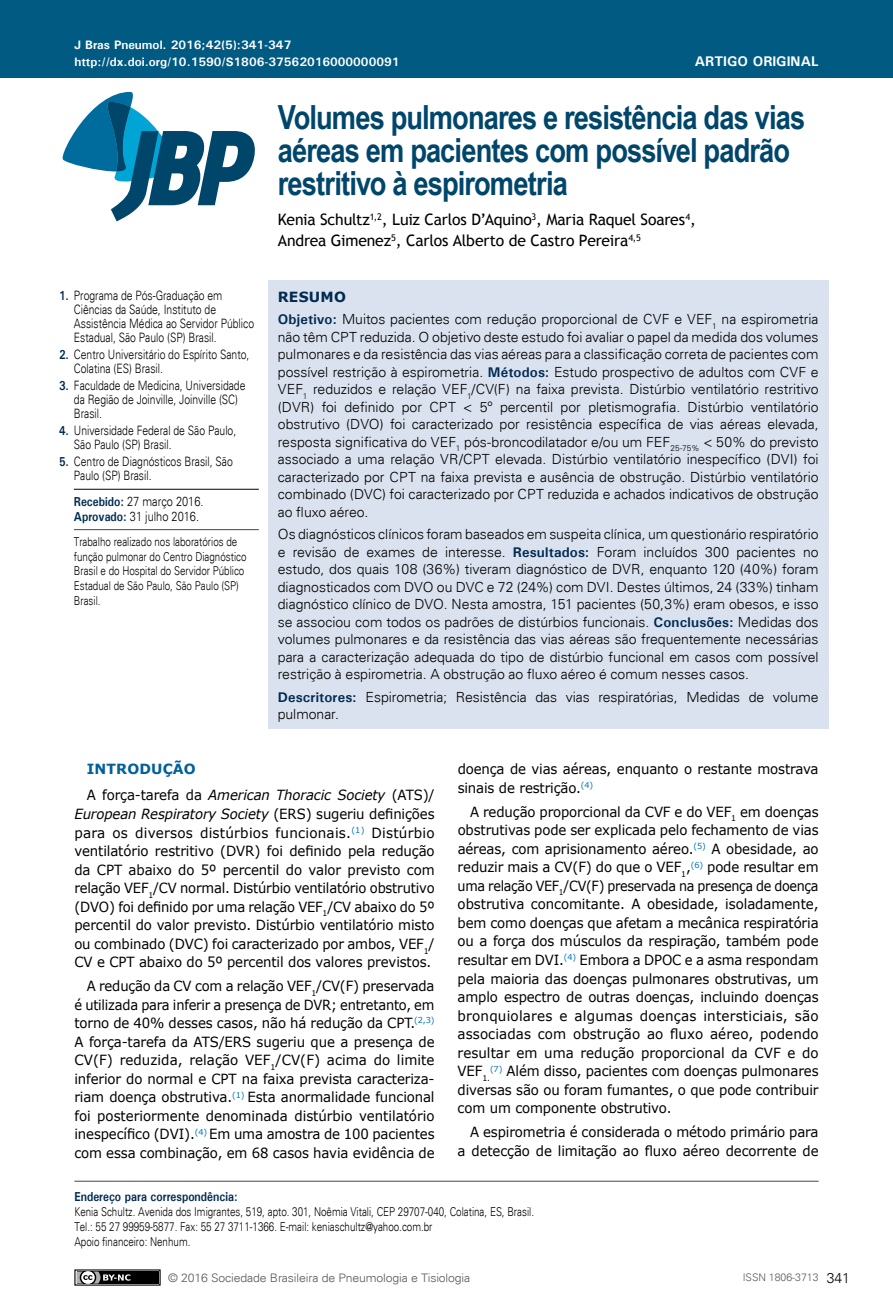
<style>
.page{position:relative;width:893px;height:1315px;background:#fff}
.page>*{position:absolute;margin:0;border:0;box-sizing:border-box;transform-origin:0 0}
.t1{font:700 33.25px/33.2px "Arial Narrow";letter-spacing:-.025em;color:#00466b}
.t2{font:15.75px/21px "Trebuchet MS";letter-spacing:-.01em;color:#000}
.t3{font:300 14px/17.5px "Univers";color:#000;text-align:justify}
.t4{font:14px/18.6px "Verdana";letter-spacing:-.01em;color:#000;text-align:justify;scale:.95 1}
.t5{font:14px/18.6px "Verdana";letter-spacing:-.01em;color:#000;text-align:justify;scale:.94 1}
.t6{font:italic 14px/26.1px "Verdana";letter-spacing:-.01em;color:#000;scale:.95 1}
.t7{font:700 14px "Univers";color:#fff}
.t8{font:700 14px "Verdana";letter-spacing:.015em;color:#002b51}
.t9{font:300 12.95px/14px "Univers";color:#000;scale:.8 1}
.t10{font:300 12.95px/14.9px "Univers";color:#000;scale:.85 1}
.t11{font:700 12.95px "Univers";color:#002b51;scale:.85 1}
.t12{font:300 12.25px/14.7px "Univers";color:#000;scale:.8 1}
.t13{font:700 12.25px "Univers";color:#fff}
.t14{font:300 11.72px "Univers";letter-spacing:-.01em;color:#58595b;scale:1.04 1}
.t15{font:300 10.5px "Univers";color:#58595b}
.s1{font-weight:700;color:#002b51}
.s2{font-weight:700;font-style:normal;color:#01609a}
.s3{font-style:normal}
.s4{font-style:italic}
</style>
<div class="page">
<div style="left:0;top:0;width:893px;height:78px;background:#005a82"></div>
<svg style="left:62px;top:91px;width:193px;height:130px"></svg>
<div style="left:75px;top:1270px;width:85px;height:15px;background:#000"></div>
<div style="left:74px;top:1269px;width:87px;height:16px;border:1px solid #000"></div>
<svg style="left:74px;top:1269px;width:56px;height:17px"></svg>
<div style="left:268px;top:281px;width:560px;height:448px;background:#dbe2ef"></div>
<hr style="left:74px;top:1180px;width:745px;height:1px;background:#464547">
<hr style="left:74px;top:489px;width:185px;height:1px;background:#000">
<hr style="left:74px;top:529px;width:185px;height:1px;background:#464547">
<p class="t13" style="left:74px;top:38px;width:218px">J Bras Pneumol. 2016;42(5):341-347</p>
<p class="t13" style="left:74px;top:54px;width:327px">http://dx.doi.org/10.1590/S1806-37562016000000091</p>
<p class="t7" style="left:695px;top:52px;width:125px">ARTIGO ORIGINAL</p>
<h1 class="t1" style="left:278px;top:99px;width:529px">Volumes pulmonares e resistência das vias aéreas em pacientes com possível padrão restritivo à espirometria</h1>
<p class="t2" style="left:278px;top:209px;width:420px">Kenia Schultz<sup>1,2</sup>, Luiz Carlos D’Aquino<sup>3</sup>, Maria Raquel Soares<sup>4</sup>,<br>Andrea Gimenez<sup>5</sup>, Carlos Alberto de Castro Pereira<sup>4,5</sup></p>
<p class="t9" style="left:74px;top:289px;width:227px;text-indent:-15px"><span class="s1">1.</span> Programa de Pós-Graduação em Ciências da Saúde, Instituto de Assistência Médica ao Servidor Público Estadual, São Paulo (SP) Brasil.</p>
<p class="t9" style="left:74px;top:348px;width:221px;text-indent:-15px"><span class="s1">2.</span> Centro Universitário do Espírito Santo,<br>Colatina (ES) Brasil.</p>
<p class="t9" style="left:74px;top:379px;width:216px;text-indent:-15px"><span class="s1">3.</span> Faculdade de Medicina, Universidade da Região de Joinville, Joinville (SC)<br>Brasil.</p>
<p class="t9" style="left:74px;top:423px;width:204px;text-indent:-15px"><span class="s1">4.</span> Universidade Federal de São Paulo,<br>São Paulo (SP) Brasil.</p>
<p class="t9" style="left:74px;top:454px;width:200px;text-indent:-15px"><span class="s1">5.</span> Centro de Diagnósticos Brasil, São<br>Paulo (SP) Brasil.</p>
<p class="t10" style="left:74px;top:494px;width:154px"><span class="s1">Recebido:</span> 27 março 2016.<br><span class="s1">Aprovado:</span> 31 julho 2016.</p>
<p class="t12" style="left:74px;top:534px;width:217px">Trabalho realizado nos laboratórios de função pulmonar do Centro Diagnóstico<br>Brasil e do Hospital do Servidor Público<br>Estadual de São Paulo, São Paulo (SP)<br>Brasil.</p>
<p class="t8" style="left:278px;top:286px;width:70px">RESUMO</p>
<p class="t3" style="left:278px;top:310px;width:542px"><span class="s1">Objetivo:</span> Muitos pacientes com redução proporcional de CVF e VEF<sub>1</sub> na espirometria não têm CPT reduzida. O objetivo deste estudo foi avaliar o papel da medida dos volumes pulmonares e da resistência das vias aéreas para a classificação correta de pacientes com possível restrição à espirometria. <span class="s1">Métodos:</span> Estudo prospectivo de adultos com CVF e VEF<sub>1</sub> reduzidos e relação VEF<sub>1</sub>/CV(F) na faixa prevista. Distúrbio ventilatório restritivo (DVR) foi definido por CPT &lt; 5º percentil por pletismografia. Distúrbio ventilatório obstrutivo (DVO) foi caracterizado por resistência específica de vias aéreas elevada, resposta significativa do VEF<sub>1</sub> pós-broncodilatador e/ou um FEF<sub>25-75%</sub> &lt; 50% do previsto associado a uma relação VR/CPT elevada. Distúrbio ventilatório inespecífico (DVI) foi caracterizado por CPT na faixa prevista e ausência de obstrução. Distúrbio ventilatório combinado (DVC) foi caracterizado por CPT reduzida e achados indicativos de obstrução ao fluxo aéreo.</p>
<p class="t3" style="left:278px;top:525px;width:542px">Os diagnósticos clínicos foram baseados em suspeita clínica, um questionário respiratório e revisão de exames de interesse. <span class="s1">Resultados:</span> Foram incluídos 300 pacientes no estudo, dos quais 108 (36%) tiveram diagnóstico de DVR, enquanto 120 (40%) foram diagnosticados com DVO ou DVC e 72 (24%) com DVI. Destes últimos, 24 (33%) tinham diagnóstico clínico de DVO. Nesta amostra, 151 pacientes (50,3%) eram obesos, e isso se associou com todos os padrões de distúrbios funcionais. <span class="s1">Conclusões:</span> Medidas dos volumes pulmonares e da resistência das vias aéreas são frequentemente necessárias para a caracterização adequada do tipo de distúrbio funcional em casos com possível restrição à espirometria. A obstrução ao fluxo aéreo é comum nesses casos.</p>
<p class="t3" style="left:278px;top:688px;width:542px"><span class="s1">Descritores:</span> Espirometria; Resistência das vias respiratórias, Medidas de volume pulmonar.</p>
<p class="t6" style="left:87px;top:756px;width:368px"><span class="s2">INTRODUÇÃO<br></span><span class="s3">A força-tarefa da</span> American Thoracic Society <span class="s3">(ATS)/</span></p>
<p class="t4" style="left:74px;top:804px;width:381px"><span class="s4">European Respiratory Society</span> (ERS) sugeriu definições para os diversos distúrbios funcionais.<sup>(1)</sup> Distúrbio ventilatório restritivo (DVR) foi definido pela redução da CPT abaixo do 5º percentil do valor previsto com relação VEF<sub>1</sub>/CV normal. Distúrbio ventilatório obstrutivo (DVO) foi definido por uma relação VEF<sub>1</sub>/CV abaixo do 5º percentil do valor previsto. Distúrbio ventilatório misto ou combinado (DVC) foi caracterizado por ambos, VEF<sub>1</sub>/ CV e CPT abaixo do 5º percentil dos valores previstos.</p>
<p class="t5" style="left:74px;top:976px;width:385px;text-indent:12px">A redução da CV com a relação VEF<sub>1</sub>/CV(F) preservada é utilizada para inferir a presença de DVR; entretanto, em torno de 40% desses casos, não há redução da CPT.<sup>(2,3)<br></sup>A força-tarefa da ATS/ERS sugeriu que a presença de CV(F) reduzida, relação VEF<sub>1</sub>/CV(F) acima do limite inferior do normal e CPT na faixa prevista caracteriza&shy;riam doença obstrutiva.<sup>(1)</sup> Esta anormalidade funcional foi posteriormente denominada distúrbio ventilatório inespecífico (DVI).<sup>(4)</sup> Em uma amostra de 100 pacientes com essa combinação, em 68 casos havia evidência de</p>
<p class="t4" style="left:458px;top:760px;width:381px">doença de vias aéreas, enquanto o restante mostrava sinais de restrição.<sup>(4)</sup></p>
<p class="t4" style="left:458px;top:802px;width:381px;text-indent:12px">A redução proporcional da CVF e do VEF<sub>1</sub> em doenças obstrutivas pode ser explicada pelo fechamento de vias aéreas, com aprisionamento aéreo.<sup>(5)</sup> A obesidade, ao reduzir mais a CV(F) do que o VEF<sub>1</sub>,<sup>(6)</sup> pode resultar em uma relação VEF<sub>1</sub>/CV(F) preservada na presença de doença obstrutiva concomitante. A obesidade, isoladamente, bem como doenças que afetam a mecânica respiratória ou a força dos músculos da respiração, também pode resultar em DVI.<sup>(4)</sup> Embora a DPOC e a asma respondam pela maioria das doenças pulmonares obstrutivas, um amplo espectro de outras doenças, incluindo doenças bronquiolares e algumas doenças intersticiais, são associadas com obstrução ao fluxo aéreo, podendo resultar em uma redução proporcional da CVF e do VEF<sub>1.</sub><sup>(7)</sup> Além disso, pacientes com doenças pulmonares diversas são ou foram fumantes, o que pode contribuir com um componente obstrutivo.</p>
<p class="t4" style="left:458px;top:1122px;width:381px;text-align:right">A espirometria é considerada o método primário para<br>a detecção de limitação ao fluxo aéreo decorrente de</p>
<p class="t11" style="left:74px;top:1189px;width:194px">Endereço para correspondência:</p>
<p class="t12" style="left:74px;top:1204px;width:576px">Kenia Schultz. Avenida dos Imigrantes, 519, apto. 301, Noêmia Vitali, CEP 29707-040, Colatina, ES, Brasil.<br>Tel.: 55 27 99959-5877. Fax: 55 27 3711-1366. E-mail: keniaschultz@yahoo.com.br<br>Apoio financeiro: Nenhum.</p>
<p class="t14" style="left:168px;top:1270px;width:292px">© 2016 Sociedade Brasileira de Pneumologia e Tisiologia</p>
<p class="t15" style="left:743px;top:1271px;width:77px">ISSN 1806-3713</p>
<p class="t3" style="left:827px;top:1269px;width:25px">341</p>
</div>
